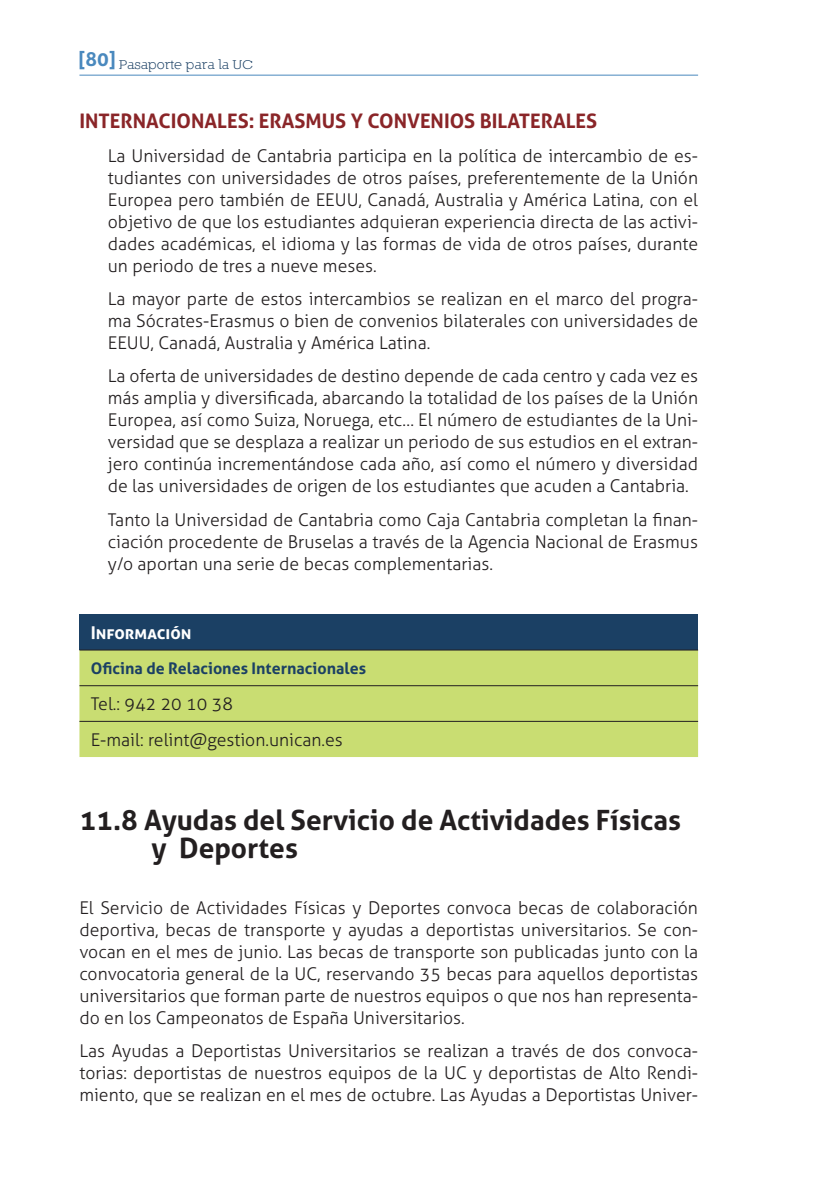
<style>
.page{position:relative;width:840px;height:1191px;background:#fff}
.page>*{position:absolute;margin:0;border:0;box-sizing:border-box;transform-origin:0 0}
.titulo2{font:700 28px/28px "Aller";color:#231f20}
.titulo_4_-A{font:700 20px "Aller";color:#8a2528}
.texto_general{font:300 17.6px/22px "Aller";color:#231f20;text-align:justify}
.texto_general_negrit{font:700 17.6px "Aller";color:#fff}
.texto_general-2{font:700 16px "Aller";color:#1b4064}
.t1{font:14.4px "Nilland Small Caps";color:#1b4064}
</style>
<div class="page">
<hr style="left:79px;top:75px;width:618px;height:1px;background:#4a89be">
<div style="left:79px;top:614px;width:618px;height:36px;background:#1b4064"></div>
<div style="left:79px;top:650px;width:618px;height:107px;background:#c9dd72"></div>
<hr style="left:79px;top:649px;width:618px;height:1px;background:#231f20">
<hr style="left:79px;top:685px;width:618px;height:1px;background:#231f20">
<hr style="left:79px;top:721px;width:618px;height:1px;background:#231f20">
<p class="t1" style="left:79px;top:55px;width:175px"><sup>[80]</sup> Pasaporte para la UC</p>
<p class="titulo_4_-A" style="left:79px;top:109px;width:519px">INTERNACIONALES: ERASMUS Y CONVENIOS BILATERALES</p>
<p class="texto_general" style="left:108px;top:144px;width:591px">La Universidad de Cantabria participa en la política de intercambio de es&shy;tudiantes con universidades de otros países, preferentemente de la Unión Europea pero también de EEUU, Canadá, Australia y América Latina, con el objetivo de que los estudiantes adquieran experiencia directa de las activi&shy;dades académicas, el idioma y las formas de vida de otros países, durante un periodo de tres a nueve meses.</p>
<p class="texto_general" style="left:108px;top:288px;width:591px">La mayor parte de estos intercambios se realizan en el marco del progra&shy;ma Sócrates-Erasmus o bien de convenios bilaterales con universidades de EEUU, Canadá, Australia y América Latina.</p>
<p class="texto_general" style="left:108px;top:365px;width:591px">La oferta de universidades de destino depende de cada centro y cada vez es más amplia y diversificada, abarcando la totalidad de los países de la Unión Europea, así como Suiza, Noruega, etc… El número de estudiantes de la Uni&shy;versidad que se desplaza a realizar un periodo de sus estudios en el extran&shy;jero continúa incrementándose cada año, así como el número y diversidad de las universidades de origen de los estudiantes que acuden a Cantabria.</p>
<p class="texto_general" style="left:108px;top:508px;width:591px">Tanto la Universidad de Cantabria como Caja Cantabria completan la finan&shy;ciación procedente de Bruselas a través de la Agencia Nacional de Erasmus y/o aportan una serie de becas complementarias.</p>
<p class="texto_general_negrit" style="left:91px;top:621px;width:102px">Información</p>
<p class="texto_general-2" style="left:91px;top:659px;width:276px">Oficina de Relaciones Internacionales</p>
<p class="texto_general" style="left:91px;top:693px;width:143px">Tel.: 942 20 10 38</p>
<p class="texto_general" style="left:91px;top:728px;width:253px">E-mail: relint@gestion.unican.es</p>
<p class="titulo2" style="left:151px;top:805px;width:531px;text-indent:-72px">11.8 Ayudas del Servicio de Actividades Físicas y Deportes</p>
<p class="texto_general" style="left:79px;top:896px;width:620px">El Servicio de Actividades Físicas y Deportes convoca becas de colaboración deportiva, becas de transporte y ayudas a deportistas universitarios. Se con&shy;vocan en el mes de junio. Las becas de transporte son publicadas junto con la convocatoria general de la UC, reservando 35 becas para aquellos deportistas universitarios que forman parte de nuestros equipos o que nos han representa&shy;do en los Campeonatos de España Universitarios.</p>
<p class="texto_general" style="left:79px;top:1040px;width:619px">Las Ayudas a Deportistas Universitarios se realizan a través de dos convoca&shy;torias: deportistas de nuestros equipos de la UC y deportistas de Alto Rendi&shy;miento, que se realizan en el mes de octubre. Las Ayudas a Deportistas Univer-</p>
</div>
